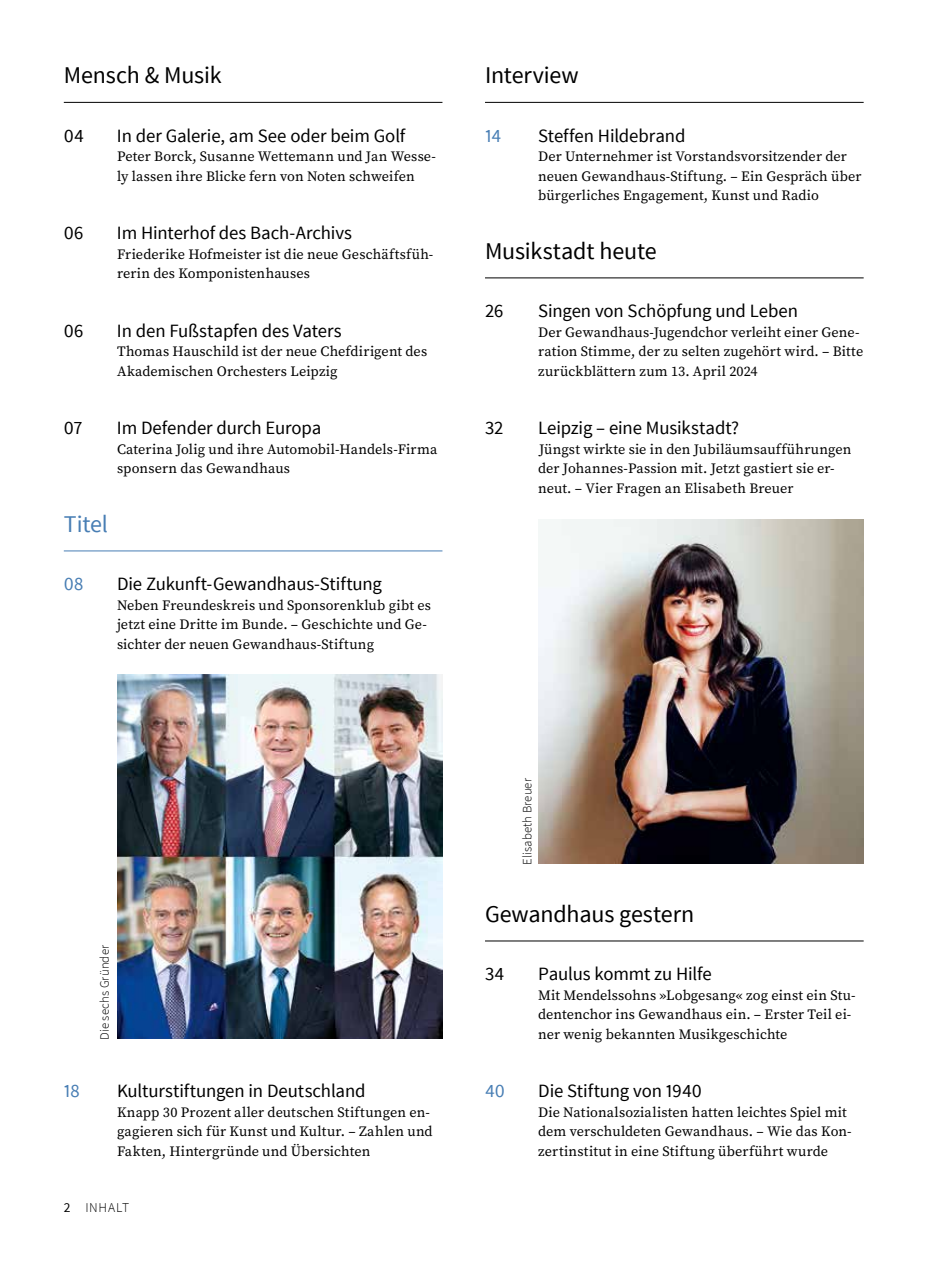
<style>
.page{position:relative;width:936px;height:1263px;background:#fff}
.page>*{position:absolute;margin:0;border:0;box-sizing:border-box;transform-origin:0 0}
.t1{font:24px "Source Sans Pro";letter-spacing:-.01em;color:#000}
.t2{font:24px "Source Sans Pro";letter-spacing:-.005em;color:#487eb4}
.t3{font:18.75px "Source Sans Pro";letter-spacing:-.005em;color:#000}
.t4{font:18.75px "Source Sans Pro";letter-spacing:-.015em;color:#487eb4}
.t5{font:14.25px/19.5px "Source Serif Pro";letter-spacing:.01em;color:#000}
.t6{font:300 13.5px "Source Sans Pro";letter-spacing:.05em;color:#000}
.t7{font:300 12.75px "Source Sans Pro";letter-spacing:.01em;color:#000}
.s1{font-weight:400}
</style>
<div class="page">
<img style="left:117px;top:674px;width:325px;height:365px">
<hr style="left:64px;top:102px;width:378px;height:1px;background:#000">
<hr style="left:64px;top:550px;width:378px;height:1px;background:#487eb4">
<hr style="left:485px;top:102px;width:378px;height:1px;background:#000">
<hr style="left:485px;top:277px;width:378px;height:1px;background:#000">
<hr style="left:485px;top:940px;width:378px;height:1px;background:#000">
<img style="left:538px;top:520px;width:325px;height:343px">
<h1 class="t1" style="left:64px;top:60px;width:159px">Mensch &amp; Musik</h1>
<h2 class="t3" style="left:64px;top:124px;width:21px">04</h2>
<h2 class="t3" style="left:117px;top:124px;width:290px">In der Galerie, am See oder beim Golf</h2>
<p class="t5" style="left:117px;top:147px;width:320px">Peter Borck, Susanne Wettemann und Jan Wesse&shy;ly lassen ihre Blicke fern von Noten schweifen</p>
<h2 class="t3" style="left:64px;top:221px;width:21px">06</h2>
<h2 class="t3" style="left:117px;top:221px;width:236px">Im Hinterhof des Bach-Archivs</h2>
<p class="t5" style="left:117px;top:244px;width:318px">Friederike Hofmeister ist die neue Geschäftsfüh&shy;rerin des Komponistenhauses</p>
<h2 class="t3" style="left:64px;top:319px;width:21px">06</h2>
<h2 class="t3" style="left:117px;top:319px;width:226px">In den Fußstapfen des Vaters</h2>
<p class="t5" style="left:117px;top:342px;width:312px">Thomas Hauschild ist der neue Chefdirigent des<br>Akademischen Orchesters Leipzig</p>
<h2 class="t3" style="left:64px;top:416px;width:20px">07</h2>
<h2 class="t3" style="left:117px;top:416px;width:206px">Im Defender durch Europa</h2>
<p class="t5" style="left:117px;top:439px;width:322px">Caterina Jolig und ihre Automobil-Handels-Firma sponsern das Gewandhaus</p>
<h1 class="t2" style="left:64px;top:509px;width:46px">Titel</h1>
<h2 class="t4" style="left:64px;top:572px;width:21px">08</h2>
<h2 class="t3" style="left:117px;top:572px;width:266px">Die Zukunft-Gewandhaus-Stiftung</h2>
<p class="t5" style="left:117px;top:595px;width:315px">Neben Freundeskreis und Sponsorenklub gibt es jetzt eine Dritte im Bunde. – Geschichte und Ge&shy;sichter der neuen Gewandhaus-Stiftung</p>
<h1 class="t1" style="left:485px;top:60px;width:95px">Interview</h1>
<h2 class="t4" style="left:485px;top:124px;width:18px">14</h2>
<h2 class="t3" style="left:538px;top:124px;width:149px">Steffen Hildebrand</h2>
<p class="t5" style="left:538px;top:147px;width:325px">Der Unternehmer ist Vorstandsvorsitzender der neuen Gewandhaus-Stiftung. – Ein Gespräch über bürgerliches Engagement, Kunst und Radio</p>
<h1 class="t1" style="left:485px;top:236px;width:173px">Musikstadt heute</h1>
<h2 class="t3" style="left:485px;top:299px;width:20px">26</h2>
<h2 class="t3" style="left:538px;top:299px;width:261px">Singen von Schöpfung und Leben</h2>
<p class="t5" style="left:538px;top:322px;width:326px">Der Gewandhaus-Jugendchor verleiht einer Gene&shy;ration Stimme, der zu selten zugehört wird. – Bitte zurückblättern zum 13. April 2024</p>
<h2 class="t3" style="left:485px;top:416px;width:20px">32</h2>
<h2 class="t3" style="left:538px;top:416px;width:202px">Leipzig – eine Musikstadt?</h2>
<p class="t5" style="left:538px;top:439px;width:315px">Jüngst wirkte sie in den Jubiläumsaufführungen der Johannes-Passion mit. Jetzt gastiert sie er&shy;neut. – Vier Fragen an Elisabeth Breuer</p>
<p class="t7" style="left:97px;top:1040px;width:97px;rotate:-90deg">Die sechs Gründer</p>
<h2 class="t4" style="left:64px;top:1079px;width:18px">18</h2>
<h2 class="t3" style="left:117px;top:1079px;width:250px">Kulturstiftungen in Deutschland</h2>
<p class="t5" style="left:117px;top:1102px;width:317px">Knapp 30 Prozent aller deutschen Stiftungen en&shy;gagieren sich für Kunst und Kultur. – Zahlen und<br>Fakten, Hintergründe und Übersichten</p>
<p class="t6" style="left:64px;top:1199px;width:67px"><span class="s1">2</span> INHALT</p>
<p class="t7" style="left:519px;top:865px;width:88px;rotate:-90deg">Elisabeth Breuer</p>
<h1 class="t1" style="left:485px;top:899px;width:211px">Gewandhaus gestern</h1>
<h2 class="t3" style="left:485px;top:962px;width:21px">34</h2>
<h2 class="t3" style="left:538px;top:962px;width:175px">Paulus kommt zu Hilfe</h2>
<p class="t5" style="left:538px;top:985px;width:319px">Mit Mendelssohns »Lobgesang« zog einst ein Stu&shy;dentenchor ins Gewandhaus ein. – Erster Teil ei&shy;ner wenig bekannten Musikgeschichte</p>
<h2 class="t4" style="left:485px;top:1079px;width:21px">40</h2>
<h2 class="t3" style="left:538px;top:1079px;width:165px">Die Stiftung von 1940</h2>
<p class="t5" style="left:538px;top:1102px;width:315px">Die Nationalsozialisten hatten leichtes Spiel mit dem verschuldeten Gewandhaus. – Wie das Kon&shy;zertinstitut in eine Stiftung überführt wurde</p>
</div>
